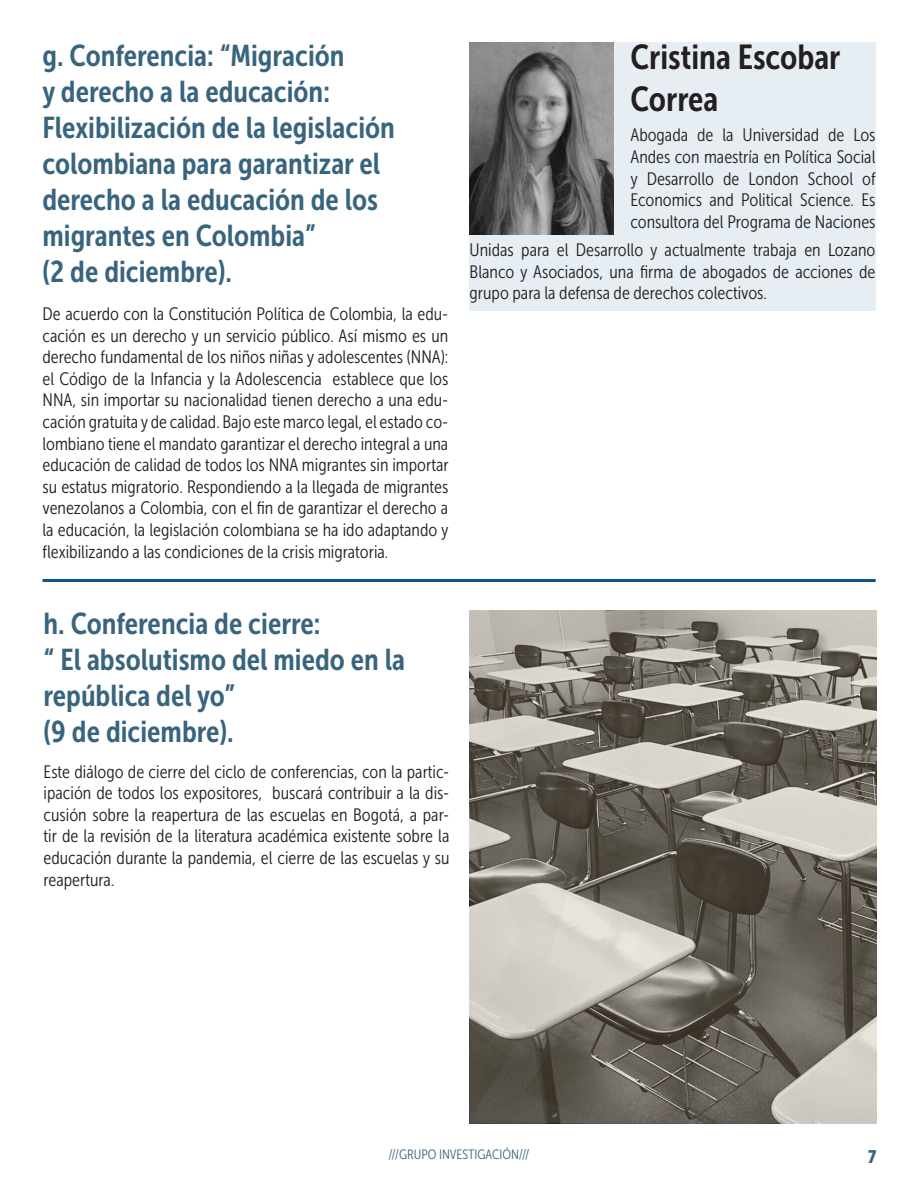
<style>
.page{position:relative;width:918px;height:1188px;background:#fff}
.page>*{position:absolute;margin:0;border:0;box-sizing:border-box;transform-origin:0 0}
.t1{font:34.5px/41.4px "Museo Sans Condensed 700";color:#231f20}
.t2{font:30px/36px "Museo Sans Condensed 700";color:#38647e}
.t3{font:18px/21.6px "Museo Sans Condensed 300";color:#231f20;text-align:justify}
.t4{font:18px "Museo Sans Condensed 900";color:#38647e}
.t5{font:13.5px "Museo Sans Condensed 300";color:#38647e}
</style>
<div class="page">
<div style="left:469px;top:43px;width:406px;height:268px;background:#e7eef3"></div>
<hr style="left:43px;top:579px;width:833px;height:3px;background:#0b548e">
<img style="left:470px;top:43px;width:144px;height:191px">
<svg style="left:470px;top:611px;width:407px;height:512px"></svg>
<p class="t2" style="left:43px;top:37px;width:354px">g. Conferencia: “Migración<br>y derecho a la educación:<br>Flexibilización de la legislación colombiana para garantizar el derecho a la educación de los migrantes en Colombia”</p>
<p class="t2" style="left:43px;top:253px;width:191px">(2 de diciembre).</p>
<p class="t3" style="left:43px;top:303px;width:408px">De acuerdo con la Constitución Política de Colombia, la edu&shy;cación es un derecho y un servicio público. Así mismo es un derecho fundamental de los niños niñas y adolescentes (NNA): el Código de la Infancia y la Adolescencia establece que los NNA, sin importar su nacionalidad tienen derecho a una edu&shy;cación gratuita y de calidad. Bajo este marco legal, el estado co&shy;lombiano tiene el mandato garantizar el derecho integral a una educación de calidad de todos los NNA migrantes sin importar su estatus migratorio. Respondiendo a la llegada de migrantes venezolanos a Colombia, con el fin de garantizar el derecho a la educación, la legislación colombiana se ha ido adaptando y flexibilizando a las condiciones de la crisis migratoria.</p>
<p class="t2" style="left:44px;top:606px;width:278px">h. Conferencia de cierre:</p>
<p class="t2" style="left:44px;top:642px;width:363px">“ El absolutismo del miedo en la república del yo”</p>
<p class="t2" style="left:44px;top:714px;width:192px">(9 de diciembre).</p>
<p class="t3" style="left:44px;top:761px;width:407px">Este diálogo de cierre del ciclo de conferencias, con la partic&shy;ipación de todos los expositores, buscará contribuir a la dis&shy;cusión sobre la reapertura de las escuelas en Bogotá, a par&shy;tir de la revisión de la literatura académica existente sobre la educación durante la pandemia, el cierre de las escuelas y su reapertura.</p>
<p class="t1" style="left:630px;top:37px;width:212px">Cristina Escobar<br>Correa</p>
<p class="t3" style="left:630px;top:125px;width:247px">Abogada de la Universidad de Los Andes con maestría en Política Social y Desarrollo de London School of Economics and Political Science. Es consultora del Programa de Naciones</p>
<p class="t3" style="left:470px;top:239px;width:407px">Unidas para el Desarrollo y actualmente trabaja en Lozano Blanco y Asociados, una firma de abogados de acciones de grupo para la defensa de derechos colectivos.</p>
<p class="t5" style="left:388px;top:1147px;width:143px">///GRUPO INVESTIGACIÓN///</p>
<p class="t4" style="left:868px;top:1146px;width:10px">7</p>
</div>
